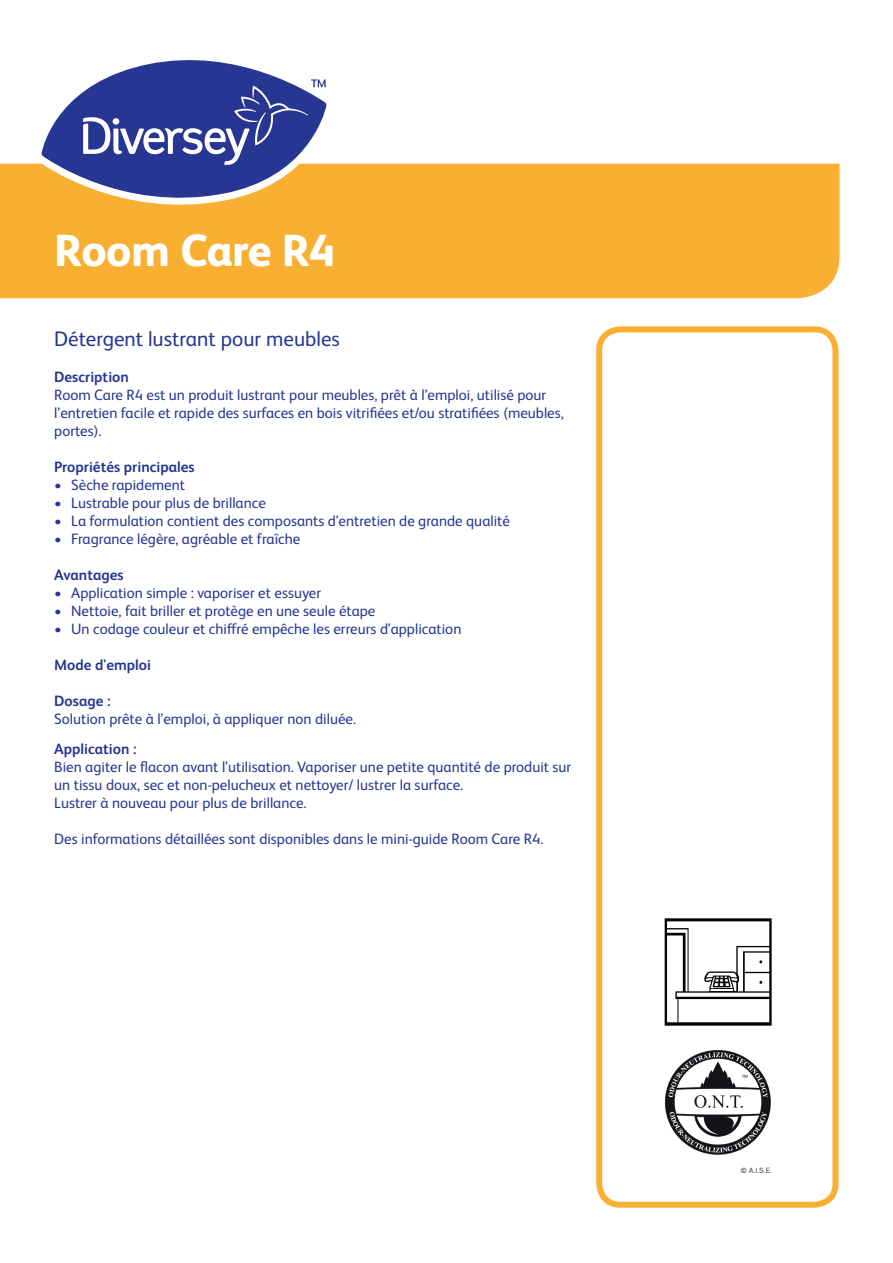
<style>
.page{position:relative;width:893px;height:1263px;background:#fff}
.page>*{position:absolute;margin:0;border:0;box-sizing:border-box;transform-origin:0 0}
.t1{font:800 45px "FS Albert Pro";letter-spacing:-.01em;color:#fff}
.t2{font:21px "FS Albert Pro";color:#263692}
.t3{font:15px/18px "FS Albert Pro";color:#263692}
.t4{font:700 15px "FS Albert Pro";color:#263692}
.t5{font:7.5px "Aaux Pro OT";color:#231f20}
</style>
<div class="page">
<div style="left:0;top:164px;width:840px;height:134px;background:#f9af32"></div>
<svg style="left:34px;top:60px;width:305px;height:165px"></svg>
<svg style="left:83px;top:79px;width:243px;height:86px"></svg>
<div style="left:596px;top:326px;width:242px;height:882px;border:6px solid #f9af32;border-radius:21px"></div>
<img style="left:664px;top:1050px;width:107px;height:105px">
<img style="left:664px;top:918px;width:108px;height:107px">
<h1 class="t1" style="left:54px;top:215px;width:282px">Room Care R4</h1>
<h2 class="t2" style="left:54px;top:324px;width:287px">Détergent lustrant pour meubles</h2>
<p class="t4" style="left:54px;top:366px;width:76px">Description</p>
<p class="t3" style="left:54px;top:384px;width:511px">Room Care R4 est un produit lustrant pour meubles, prêt à l’emploi, utilisé pour l’entretien facile et rapide des surfaces en bois vitrifiées et/ou stratifiées (meubles, portes).</p>
<p class="t4" style="left:54px;top:456px;width:142px">Propriétés principales</p>
<p class="t3" style="left:54px;top:474px;width:132px">• Sèche rapidement</p>
<p class="t3" style="left:54px;top:492px;width:213px">• Lustrable pour plus de brillance</p>
<p class="t3" style="left:54px;top:510px;width:457px">• La formulation contient des composants d’entretien de grande qualité</p>
<p class="t3" style="left:54px;top:528px;width:248px">• Fragrance légère, agréable et fraîche</p>
<p class="t4" style="left:54px;top:564px;width:71px">Avantages</p>
<p class="t3" style="left:54px;top:582px;width:268px">• Application simple : vaporiser et essuyer</p>
<p class="t3" style="left:54px;top:600px;width:323px">• Nettoie, fait briller et protège en une seule étape</p>
<p class="t3" style="left:54px;top:618px;width:409px">• Un codage couleur et chiffré empêche les erreurs d’application</p>
<p class="t4" style="left:54px;top:654px;width:98px">Mode d'emploi</p>
<p class="t4" style="left:54px;top:690px;width:58px">Dosage :</p>
<p class="t3" style="left:54px;top:708px;width:303px">Solution prête à l’emploi, à appliquer non diluée.</p>
<p class="t4" style="left:54px;top:738px;width:84px">Application :</p>
<p class="t3" style="left:54px;top:756px;width:519px">Bien agiter le flacon avant l’utilisation. Vaporiser une petite quantité de produit sur un tissu doux, sec et non-pelucheux et nettoyer/ lustrer la surface.<br>Lustrer à nouveau pour plus de brillance.</p>
<p class="t3" style="left:54px;top:828px;width:491px">Des informations détaillées sont disponibles dans le mini-guide Room Care R4.</p>
<p class="t5" style="left:741px;top:1165px;width:32px">© A.I.S.E.</p>
</div>
